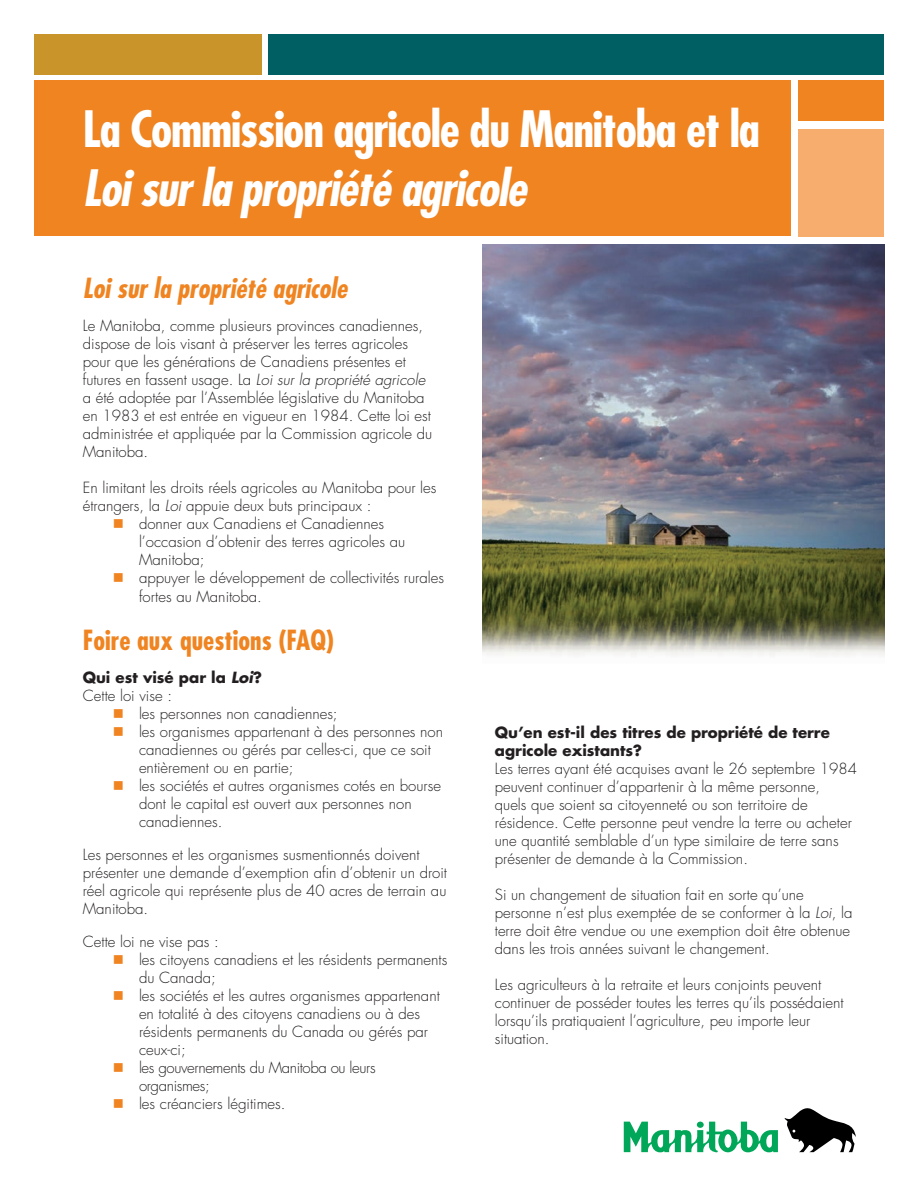
<style>
.page{position:relative;width:918px;height:1188px;background:#fff}
.page>*{position:absolute;margin:0;border:0;box-sizing:border-box;transform-origin:0 0}
.t1{font:700 condensed 48.75px "Futura";letter-spacing:-.025em;color:#fff}
.t2{font:italic 700 condensed 48.75px "Futura";letter-spacing:-.025em;color:#fff}
.t3{font:italic 700 condensed 27px "Futura";color:#ef8421}
.t4{font:700 condensed 27px "Futura";color:#ef8421}
.t5{font:300 15px/18px "Futura";color:#231f20}
.t6{font:700 15px/18px "Futura";color:#231f20}
.t7{font:300 15px/18px "Futura";letter-spacing:-.025em;color:#231f20}
.s1{font-style:italic}
.s2{color:#ef8421}
.s3{font-weight:300}
</style>
<div class="page">
<div style="left:34px;top:80px;width:757px;height:156px;background:#ef8421"></div>
<div style="left:799px;top:80px;width:85px;height:41px;background:#ef8421"></div>
<div style="left:268px;top:34px;width:616px;height:40px;background:#005f62"></div>
<div style="left:34px;top:34px;width:227px;height:40px;background:#c9942a"></div>
<div style="left:799px;top:129px;width:85px;height:107px;background:#f6ad6e"></div>
<img style="left:483px;top:245px;width:401px;height:410px">
<svg style="left:784px;top:1108px;width:72px;height:44px"></svg>
<svg style="left:624px;top:1122px;width:154px;height:30px"></svg>
<div style="left:697px;top:1122px;width:7px;height:6px;background:#00a759;border-radius:50%"></div>
<h1 class="t1" style="left:83px;top:99px;width:679px">La Commission agricole du Manitoba et la</h1>
<h1 class="t2" style="left:83px;top:157px;width:445px">Loi sur la propriété agricole</h1>
<h2 class="t3" style="left:83px;top:271px;width:266px">Loi sur la propriété agricole</h2>
<p class="t5" style="left:83px;top:317px;width:351px">Le Manitoba, comme plusieurs provinces canadiennes, dispose de lois visant à préserver les terres agricoles pour que les générations de Canadiens présentes et futures en fassent usage. La <span class="s1">Loi sur la propriété agricole </span>a été adoptée par l’Assemblée législative du Manitoba en 1983 et est entrée en vigueur en 1984. Cette loi est administrée et appliquée par la Commission agricole du Manitoba.</p>
<p class="t5" style="left:83px;top:479px;width:355px">En limitant les droits réels agricoles au Manitoba pour les étrangers, la <span class="s1">Loi</span> appuie deux buts principaux :</p>
<p class="t5" style="left:139px;top:515px;width:268px;text-indent:-26px"><span class="s2">■</span> donner aux Canadiens et Canadiennes l’occasion d’obtenir des terres agricoles au<br>Manitoba;</p>
<p class="t5" style="left:139px;top:568px;width:307px;line-height:19.8px;text-indent:-26px"><span class="s2">■</span> appuyer le développement de collectivités rurales fortes au Manitoba.</p>
<h2 class="t4" style="left:83px;top:623px;width:253px">Foire aux questions (FAQ)</h2>
<p class="t6" style="left:83px;top:668px;width:181px">Qui est visé par la <span class="s1">Loi</span>?<br><span class="s3">Cette loi vise :</span></p>
<p class="t5" style="left:113px;top:705px;width:226px"><span class="s2">■</span> les personnes non canadiennes;</p>
<p class="t5" style="left:139px;top:723px;width:306px;text-indent:-26px"><span class="s2">■</span> les organismes appartenant à des personnes non canadiennes ou gérés par celles-ci, que ce soit entièrement ou en partie;</p>
<p class="t5" style="left:139px;top:777px;width:304px;text-indent:-26px"><span class="s2">■</span> les sociétés et autres organismes cotés en bourse dont le capital est ouvert aux personnes non canadiennes.</p>
<p class="t5" style="left:83px;top:846px;width:366px">Les personnes et les organismes susmentionnés doivent présenter une demande d’exemption afin d’obtenir un droit réel agricole qui représente plus de 40 acres de terrain au Manitoba.</p>
<p class="t5" style="left:83px;top:933px;width:137px">Cette loi ne vise pas :</p>
<p class="t5" style="left:139px;top:951px;width:310px;text-indent:-26px"><span class="s2">■</span> les citoyens canadiens et les résidents permanents du Canada;</p>
<p class="t5" style="left:139px;top:987px;width:302px;text-indent:-26px"><span class="s2">■</span> les sociétés et les autres organismes appartenant en totalité à des citoyens canadiens ou à des résidents permanents du Canada ou gérés par ceux-ci;</p>
<p class="t7" style="left:139px;top:1059px;width:238px;text-indent:-26px"><span class="s2">■</span> les gouvernements du Manitoba ou leurs organismes;</p>
<p class="t5" style="left:113px;top:1095px;width:174px"><span class="s2">■</span> les créanciers légitimes.</p>
<p class="t6" style="left:495px;top:723px;width:337px">Qu’en est-il des titres de propriété de terre agricole existants?</p>
<p class="t5" style="left:495px;top:760px;width:364px">Les terres ayant été acquises avant le 26 septembre 1984 peuvent continuer d’appartenir à la même personne,<br>quels que soient sa citoyenneté ou son territoire de résidence. Cette personne peut vendre la terre ou acheter une quantité semblable d’un type similaire de terre sans présenter de demande à la Commission.</p>
<p class="t5" style="left:495px;top:886px;width:359px">Si un changement de situation fait en sorte qu’une personne n’est plus exemptée de se conformer à la <span class="s1">Loi</span>, la terre doit être vendue ou une exemption doit être obtenue dans les trois années suivant le changement.</p>
<p class="t5" style="left:495px;top:976px;width:350px">Les agriculteurs à la retraite et leurs conjoints peuvent continuer de posséder toutes les terres qu’ils possédaient lorsqu’ils pratiquaient l’agriculture, peu importe leur situation.</p>
</div>
